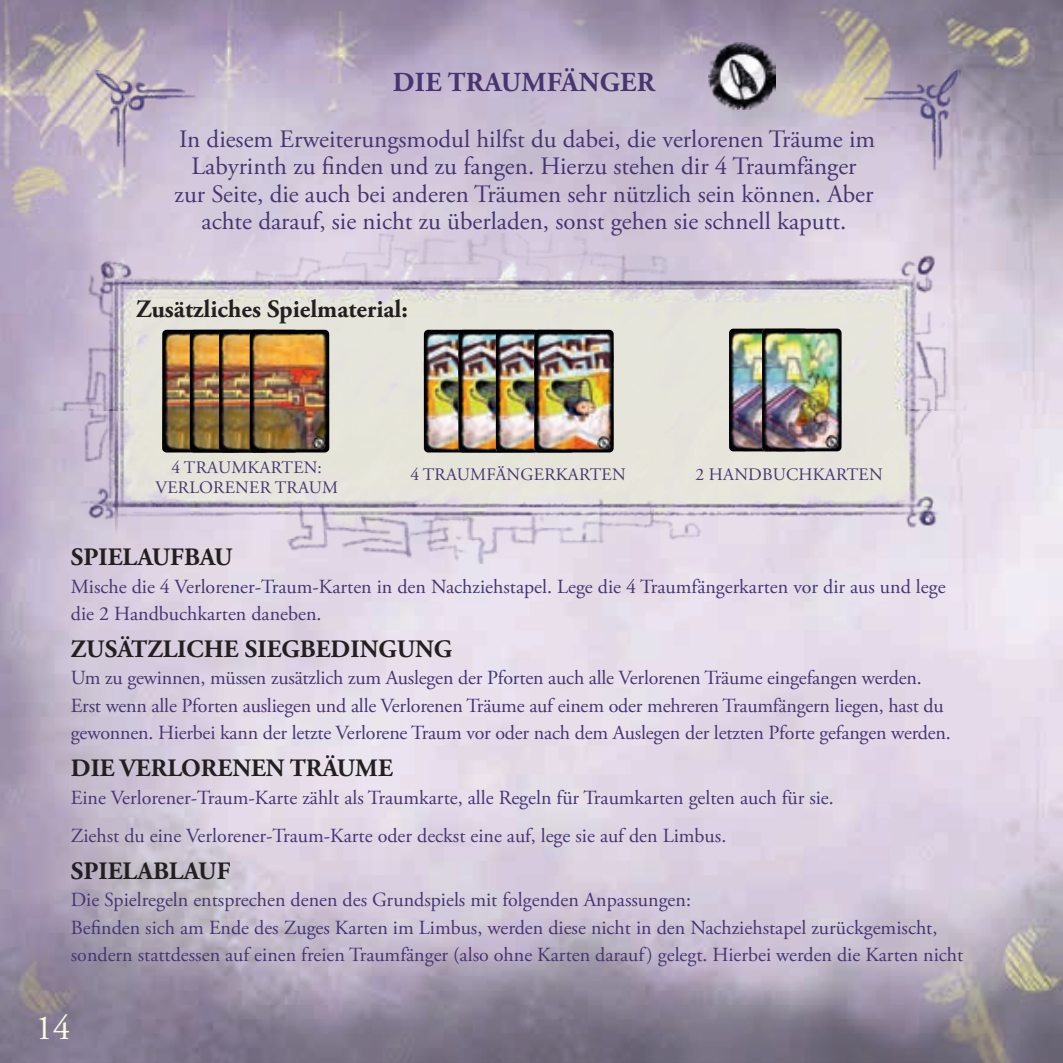
<style>
.page{position:relative;width:1063px;height:1063px;background:#fff}
.page>*{position:absolute;margin:0;border:0;box-sizing:border-box;transform-origin:0 0}
.t1{font:35px "Adobe Garamond Pro";color:#fffce1}
.t2{font:700 27.5px "Adobe Garamond Pro";letter-spacing:.015em;color:#463571}
.t3{font:25px/27.5px "Adobe Garamond Pro";color:#463571;text-align:center}
.t4{font:700 25px "Adobe Garamond Pro";color:#231f20}
.t5{font:20px/27.5px "Adobe Garamond Pro";color:#463571}
.t6{font:17.5px/20px "Adobe Garamond Pro";letter-spacing:.015em;color:#463571;text-align:center}
</style>
<div class="page">
<img style="left:0;top:0;width:1063px;height:1063px">
<img style="left:91px;top:71px;width:108px;height:102px">
<img style="left:859px;top:66px;width:102px;height:107px">
<img style="left:31px;top:233px;width:945px;height:330px">
<img style="left:162px;top:330px;width:167px;height:122px">
<img style="left:424px;top:330px;width:190px;height:122px">
<img style="left:708px;top:42px;width:68px;height:67px">
<img style="left:729px;top:329px;width:113px;height:122px">
<h2 class="t2" style="left:393px;top:66px;width:264px">DIE TRAUMFÄNGER</h2>
<p class="t3" style="left:175px;top:126px;width:702px">In diesem Erweiterungsmodul hilfst du dabei, die verlorenen Träume im Labyrinth zu finden und zu fangen. Hierzu stehen dir 4 Traumfänger zur Seite, die auch bei anderen Träumen sehr nützlich sein können. Aber achte darauf, sie nicht zu überladen, sonst gehen sie schnell kaputt.</p>
<p class="t4" style="left:136px;top:294px;width:273px">Zusätzliches Spielmaterial:</p>
<p class="t6" style="left:155px;top:458px;width:184px">4 TRAUMKARTEN:<br>VERLORENER TRAUM</p>
<p class="t6" style="left:410px;top:465px;width:217px">4 TRAUMFÄNGERKARTEN</p>
<p class="t6" style="left:696px;top:465px;width:189px">2 HANDBUCHKARTEN</p>
<p class="t4" style="left:71px;top:543px;width:163px">SPIELAUFBAU</p>
<p class="t5" style="left:71px;top:573px;width:876px">Mische die 4 Verlorener-Traum-Karten in den Nachziehstapel. Lege die 4 Traumfängerkarten vor dir aus und lege die 2 Handbuchkarten daneben.</p>
<p class="t4" style="left:71px;top:634px;width:383px">ZUSÄTZLICHE SIEGBEDINGUNG</p>
<p class="t5" style="left:71px;top:665px;width:882px">Um zu gewinnen, müssen zusätzlich zum Auslegen der Pforten auch alle Verlorenen Träume eingefangen werden.<br>Erst wenn alle Pforten ausliegen und alle Verlorenen Träume auf einem oder mehreren Traumfängern liegen, hast du gewonnen. Hierbei kann der letzte Verlorene Traum vor oder nach dem Auslegen der letzten Pforte gefangen werden.</p>
<p class="t4" style="left:71px;top:754px;width:323px">DIE VERLORENEN TRÄUME</p>
<p class="t5" style="left:71px;top:779px;width:765px;line-height:38.2px">Eine Verlorener-Traum-Karte zählt als Traumkarte, alle Regeln für Traumkarten gelten auch für sie.<br>Ziehst du eine Verlorener-Traum-Karte oder deckst eine auf, lege sie auf den Limbus.</p>
<p class="t4" style="left:71px;top:856px;width:161px">SPIELABLAUF</p>
<p class="t5" style="left:71px;top:887px;width:894px">Die Spielregeln entsprechen denen des Grundspiels mit folgenden Anpassungen:<br>Befinden sich am Ende des Zuges Karten im Limbus, werden diese nicht in den Nachziehstapel zurückgemischt, sondern stattdessen auf einen freien Traumfänger (also ohne Karten darauf) gelegt. Hierbei werden die Karten nicht</p>
<h1 class="t1" style="left:35px;top:1007px;width:36px">14</h1>
</div>
